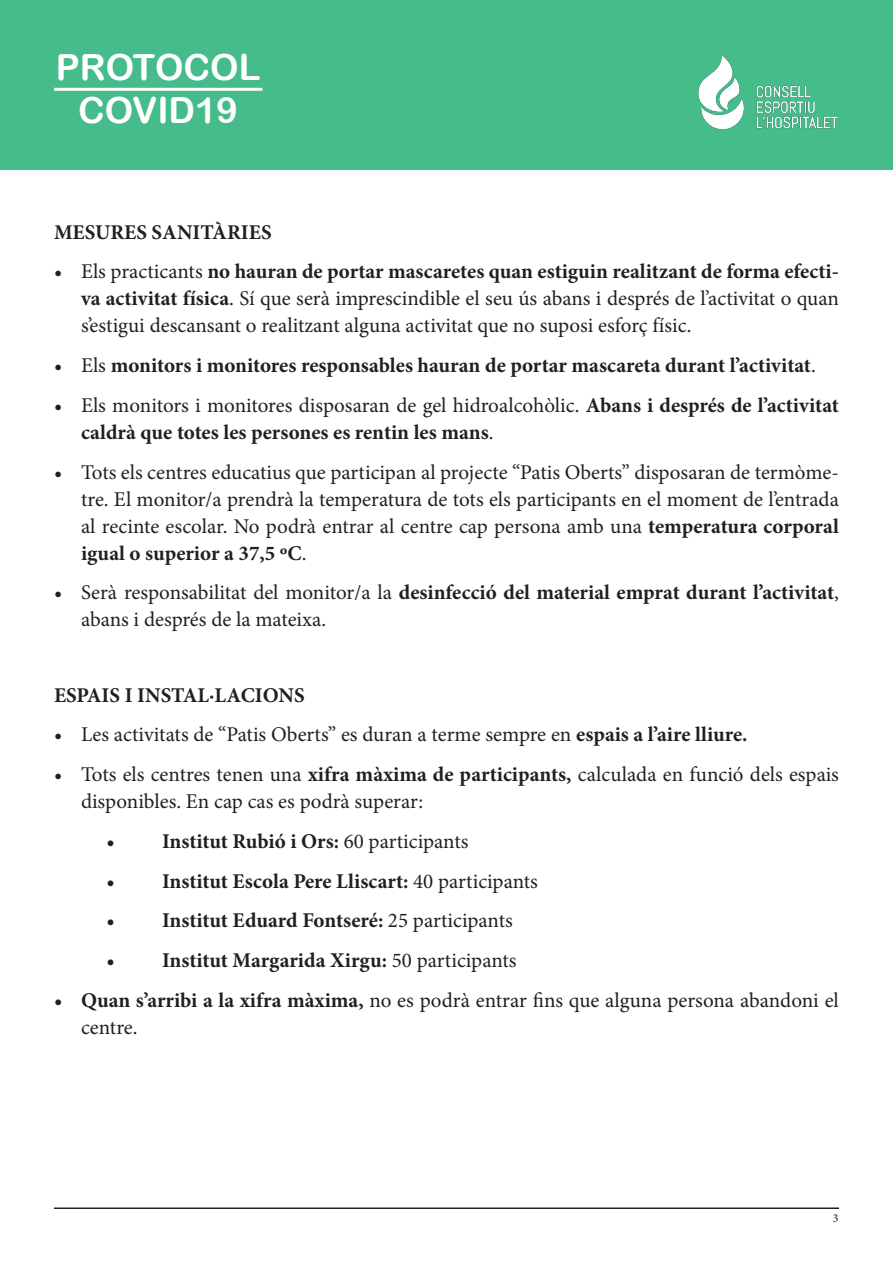
<style>
.page{position:relative;width:893px;height:1263px;background:#fff}
.page>*{position:absolute;margin:0;border:0;box-sizing:border-box;transform-origin:0 0}
.t1{font:36px "Arial Rounded MT Bold";color:#fff}
.t2{font:21px/27px "Minion Pro";color:#231f20}
.t3{font:700 21px/27px "Minion Pro";color:#231f20}
.t4{font:12px "Minion Pro";color:#231f20}
.s1{font-weight:700}
.s2{font-weight:400}
</style>
<div class="page">
<div style="left:0;top:0;width:893px;height:170px;background:#45bc8a"></div>
<img style="left:698px;top:55px;width:140px;height:75px">
<hr style="left:54px;top:1207px;width:785px;height:2px;background:#231f20">
<hr style="left:54px;top:88px;width:208px;height:3px;background:#fff">
<p class="t1" style="left:56px;top:46px;width:206px">PROTOCOL</p>
<p class="t1" style="left:78px;top:89px;width:161px">COVID19</p>
<p class="t3" style="left:54px;top:218px;width:219px">MESURES SANITÀRIES</p>
<p class="t2" style="left:81px;top:258px;width:759px;text-align:justify;text-indent:-27px">• Els practicants <span class="s1">no hauran de portar mascaretes quan estiguin realitzant de forma efecti&shy;va activitat física</span>. Sí que serà imprescindible el seu ús abans i després de l’activitat o quan s’estigui descansant o realitzant alguna activitat que no suposi esforç físic.</p>
<p class="t3" style="left:54px;top:352px;width:763px"><span class="s2">• Els</span> monitors i monitores responsables hauran de portar mascareta durant l’activitat<span class="s2">.</span></p>
<p class="t3" style="left:81px;top:391px;width:759px;text-indent:-27px"><span class="s2">• Els monitors i monitores disposaran de gel hidroalcohòlic.</span> Abans i després de l’activitat caldrà que totes les persones es rentin les mans<span class="s2">.</span></p>
<p class="t2" style="left:81px;top:458px;width:759px;text-align:justify;text-indent:-27px">• Tots els centres educatius que participan al projecte “Patis Oberts” disposaran de termòme&shy;tre. El monitor/a prendrà la temperatura de tots els participants en el moment de l’entrada al recinte escolar. No podrà entrar al centre cap persona amb una <span class="s1">temperatura corporal igual o superior a 37,5 ºC</span>.</p>
<p class="t2" style="left:81px;top:579px;width:759px;text-indent:-27px">• Serà responsabilitat del monitor/a la <span class="s1">desinfecció del material emprat durant l’activitat</span>, abans i després de la mateixa.</p>
<p class="t3" style="left:54px;top:681px;width:252px">ESPAIS I INSTAL·LACIONS</p>
<p class="t2" style="left:54px;top:721px;width:695px">• Les activitats de “Patis Oberts” es duran a terme sempre en <span class="s1">espais a l’aire lliure.</span></p>
<p class="t2" style="left:81px;top:761px;width:759px;text-indent:-27px">• Tots els centres tenen una <span class="s1">xifra màxima de participants,</span> calculada en funció dels espais disponibles. En cap cas es podrà superar:</p>
<p class="t3" style="left:107px;top:827px;width:363px">• Institut Rubió i Ors: <span class="s2">60 participants</span></p>
<p class="t3" style="left:107px;top:867px;width:433px">• Institut Escola Pere Lliscart: <span class="s2">40 participants</span></p>
<p class="t3" style="left:107px;top:907px;width:408px">• Institut Eduard Fontseré: <span class="s2">25 participants</span></p>
<p class="t3" style="left:107px;top:947px;width:412px">• Institut Margarida Xirgu: <span class="s2">50 participants</span></p>
<p class="t2" style="left:81px;top:987px;width:759px;text-indent:-27px"><span class="s1">• Quan s’arribi a la xifra màxima,</span> no es podrà entrar fins que alguna persona abandoni el centre.</p>
<p class="t4" style="left:833px;top:1210px;width:7px">3</p>
</div>
